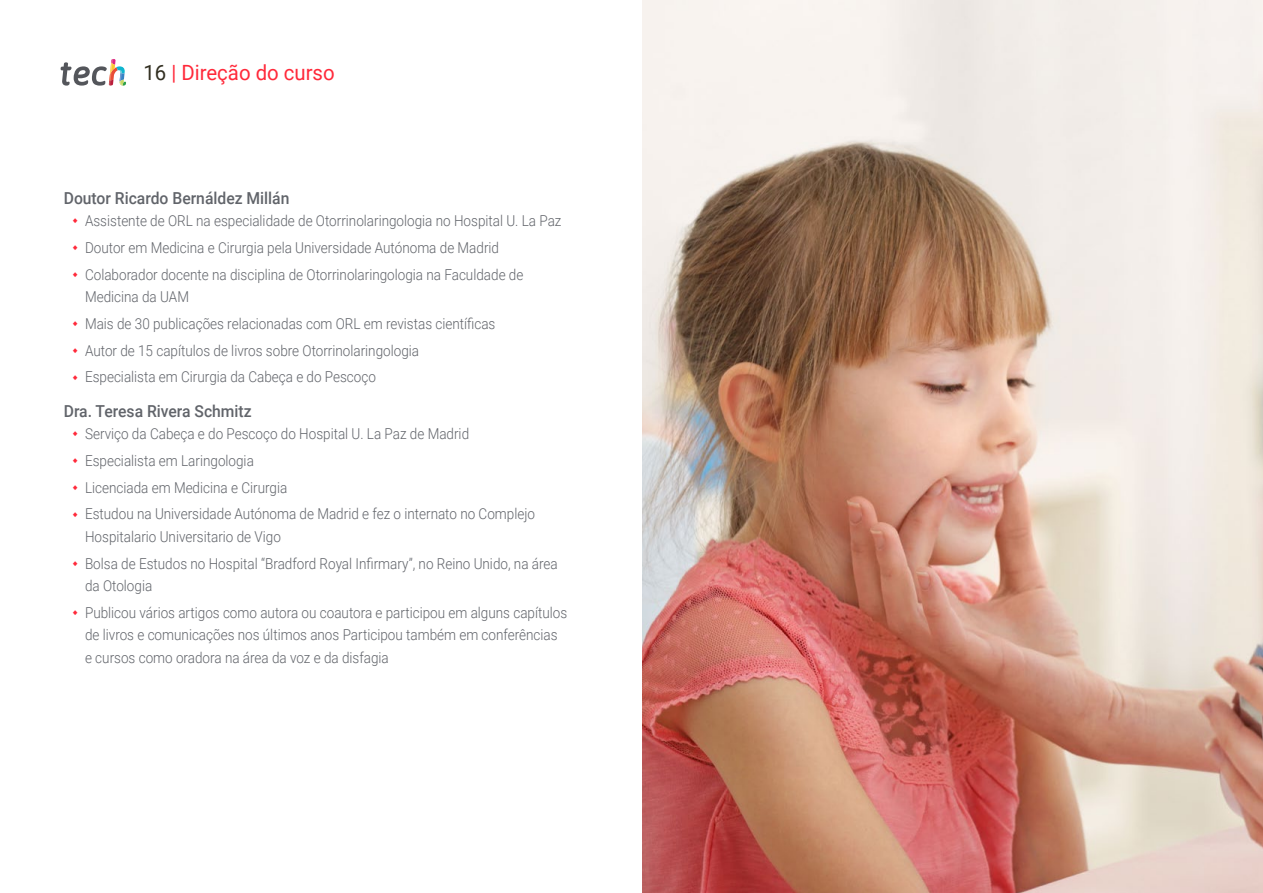
<style>
.page{position:relative;width:1263px;height:893px;background:#fff}
.page>*{position:absolute;margin:0;border:0;box-sizing:border-box;transform-origin:0 0}
.t1{font:21px "Roboto";color:#ff293a}
.t2{font:500 16.5px "Roboto";color:#61646a;scale:.95 1}
.t3{font:300 15px/26.7px "Roboto";color:#61646a;scale:.9 1}
.s1{color:#312e20}
</style>
<div class="page">
<svg style="left:61px;top:59px;width:65px;height:27px"></svg>
<img style="left:642px;top:0;width:621px;height:893px">
<h1 class="t1" style="left:144px;top:57px;width:193px"><span class="s1">16</span> | Direção do curso</h1>
<p class="t2" style="left:64px;top:186px;width:239px">Doutor Ricardo Bernáldez Millán</p>
<p class="t3" style="left:85px;top:207px;width:531px">Assistente de ORL na especialidade de Otorrinolaringologia no Hospital U. La Paz<br>Doutor em Medicina e Cirurgia pela Universidade Autónoma de Madrid<br>Colaborador docente na disciplina de Otorrinolaringologia na Faculdade de</p>
<p class="t3" style="left:85px;top:283px;width:457px">Medicina da UAM<br>Mais de 30 publicações relacionadas com ORL em revistas científicas Autor de 15 capítulos de livros sobre Otorrinolaringologia<br>Especialista em Cirurgia da Cabeça e do Pescoço</p>
<p class="t2" style="left:64px;top:399px;width:199px">Dra. Teresa Rivera Schmitz</p>
<p class="t3" style="left:85px;top:420px;width:501px">Serviço da Cabeça e do Pescoço do Hospital U. La Paz de Madrid Especialista em Laringologia<br>Licenciada em Medicina e Cirurgia<br>Estudou na Universidade Autónoma de Madrid e fez o internato no Complejo</p>
<p class="t3" style="left:85px;top:523px;width:527px">Hospitalario Universitario de Vigo<br>Bolsa de Estudos no Hospital “Bradford Royal Infirmary”, no Reino Unido, na área</p>
<p class="t3" style="left:85px;top:572px;width:537px">da Otologia<br>Publicou vários artigos como autora ou coautora e participou em alguns capítulos</p>
<p class="t3" style="left:85px;top:623px;width:527px;line-height:22.5px">de livros e comunicações nos últimos anos Participou também em conferências e cursos como oradora na área da voz e da disfagia</p>
</div>
